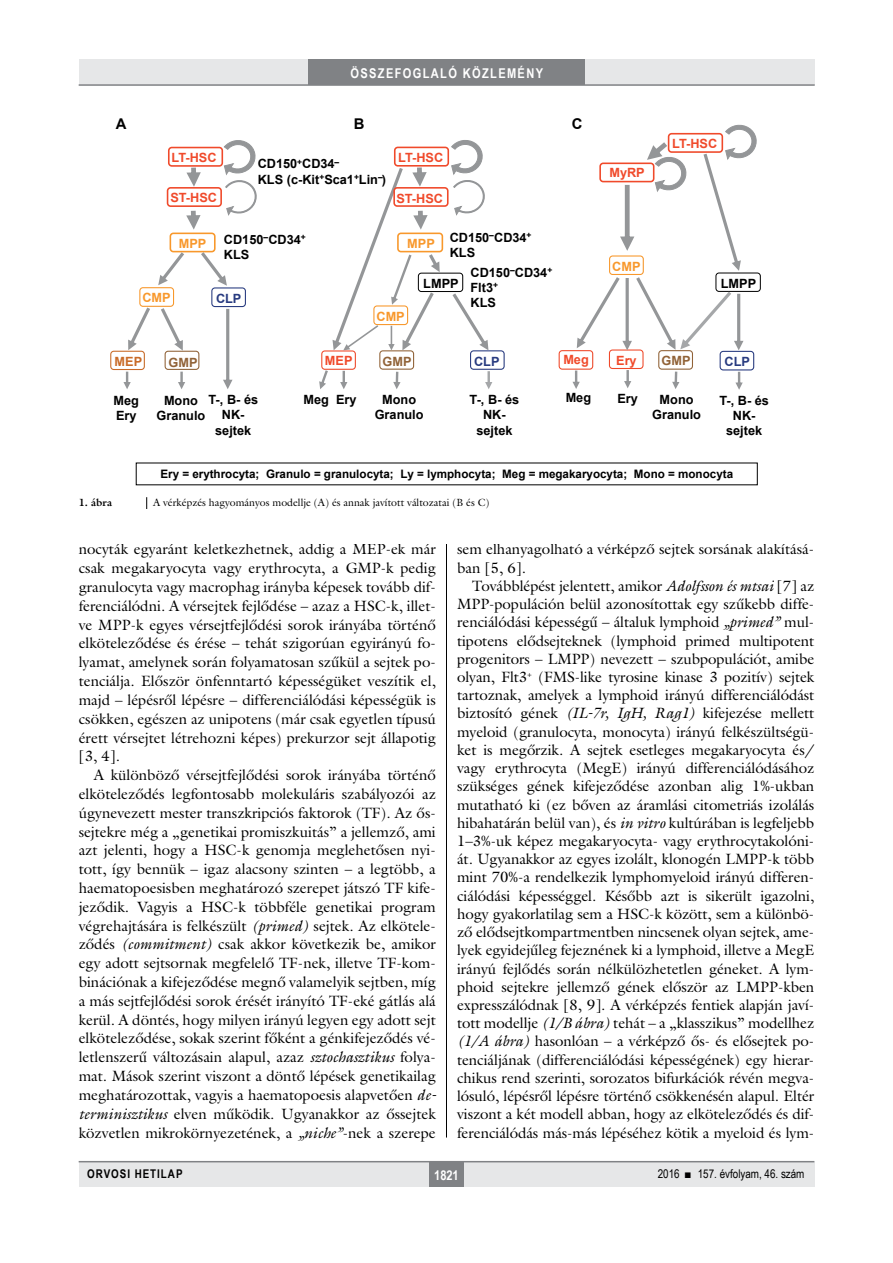
<style>
.page{position:relative;width:893px;height:1263px;background:#fff}
.page>*{position:absolute;margin:0;border:0;box-sizing:border-box;transform-origin:0 0}
.Body_Text{font:15px/18.1px "Galliard Reg";letter-spacing:-.005em;color:#000}
.Body_tompa{font:15px/18.8px "Galliard Reg";color:#000;text-align:justify}
.t1{font:700 14.85px "Arial";color:#000}
.rovatcim_jo{font:700 13.5px "Arial Narrow";letter-spacing:.1em;color:#fff}
.oldalszam{font:700 13.5px "Arial Narrow";color:#fff}
.t2{font:700 12.75px/15.3px "Arial";color:#000;text-align:center}
.t3{font:700 12.75px "Arial";color:#f04a2b}
.t4{font:700 12.75px "Arial";color:#f8982c}
.t5{font:700 12.75px "Arial";color:#283b80}
.t6{font:700 12.75px "Arial";color:#916338}
.t7{font:700 12.75px "Arial";color:#c96b28}
.pagina{font:12px "Arial Narrow";color:#000}
.pagina-2{font:700 12px "Arial Narrow";letter-spacing:.08em;color:#000}
.t8{font:700 11.7px "Arial";color:#000}
.kepalairas2{font:10.5px "Galliard Reg";color:#000}
.kepalairas1{font:700 10.5px "Galliard Reg";color:#000}
.s1{font-style:italic}
</style>
<div class="page">
<div style="left:79px;top:1161px;width:735px;height:25px;background:#e6e7e8"></div>
<div style="left:429px;top:1161px;width:34px;height:25px;background:#808285"></div>
<hr style="left:79px;top:1161px;width:735px;height:1px;background:#808285">
<div style="left:79px;top:60px;width:735px;height:25px;background:#e6e7e8"></div>
<div style="left:308px;top:60px;width:277px;height:25px;background:#808285"></div>
<hr style="left:79px;top:84px;width:736px;height:2px;background:#808285">
<hr style="left:446px;top:111px;width:1px;height:1026px;background:#000">
<div style="left:79px;top:497px;width:735px;height:47px;background:#fff"></div>
<svg style="left:146px;top:497px;width:1px;height:12px"></svg>
<div style="left:110px;top:351px;width:35px;height:19px;border:1px solid #c96b28;border-radius:3px"></div>
<div style="left:470px;top:350px;width:35px;height:20px;border:1px solid #283b80;border-radius:3px"></div>
<div style="left:715px;top:273px;width:46px;height:19px;border:1px solid #000;border-radius:3px"></div>
<div style="left:559px;top:350px;width:34px;height:20px;border:1px solid #f04a2b;border-radius:3px"></div>
<svg style="left:561px;top:124px;width:199px;height:266px"></svg>
<svg style="left:112px;top:140px;width:145px;height:249px"></svg>
<svg style="left:319px;top:138px;width:185px;height:251px"></svg>
<p class="rovatcim_jo" style="left:350px;top:63px;width:194px">ÖSSZEFOGLALÓ KÖZLEMÉNY</p>
<p class="t1" style="left:116px;top:114px;width:12px">A</p>
<p class="t1" style="left:354px;top:114px;width:12px">B</p>
<p class="t1" style="left:572px;top:114px;width:12px">C</p>
<p class="t3" style="left:172px;top:149px;width:46px">LT-HSC</p>
<p class="t3" style="left:170px;top:189px;width:48px">ST-HSC</p>
<p class="t4" style="left:179px;top:235px;width:29px">MPP</p>
<p class="t2" style="left:258px;top:157px;width:130px;text-align:left">CD150<sup>+</sup>CD34<sup>–<br></sup>KLS (c-Kit<sup>+</sup>Sca1<sup>+</sup>Lin<sup>–</sup>)</p>
<p class="t3" style="left:398px;top:149px;width:47px">LT-HSC</p>
<p class="t3" style="left:396px;top:190px;width:48px">ST-HSC</p>
<p class="t2" style="left:224px;top:232px;width:83px;text-align:left">CD150<sup>–</sup>CD34<sup>+<br></sup>KLS</p>
<p class="t2" style="left:450px;top:230px;width:83px;text-align:left">CD150<sup>–</sup>CD34<sup>+<br></sup>KLS</p>
<p class="t4" style="left:407px;top:235px;width:29px">MPP</p>
<p class="t4" style="left:142px;top:289px;width:30px">CMP</p>
<p class="t5" style="left:216px;top:290px;width:27px">CLP</p>
<p class="t4" style="left:376px;top:308px;width:30px">CMP</p>
<p class="t2" style="left:423px;top:277px;width:37px">LMPP</p>
<p class="t2" style="left:470px;top:265px;width:83px;text-align:left">CD150<sup>–</sup>CD34<sup>+<br></sup>Flt3<sup>+<br></sup>KLS</p>
<p class="t3" style="left:609px;top:164px;width:37px">MyRP</p>
<p class="t4" style="left:612px;top:258px;width:30px">CMP</p>
<p class="t3" style="left:672px;top:135px;width:46px">LT-HSC</p>
<p class="t2" style="left:721px;top:276px;width:37px">LMPP</p>
<p class="t7" style="left:115px;top:353px;width:29px">MEP</p>
<p class="t6" style="left:169px;top:354px;width:31px">GMP</p>
<p class="t2" style="left:114px;top:393px;width:27px;text-align:left">Meg<br>Ery</p>
<p class="t2" style="left:208px;top:392px;width:51px">T-, B- és<br>NK&shy;sejtek</p>
<p class="t2" style="left:157px;top:393px;width:50px">Mono<br>Granulo</p>
<p class="t3" style="left:325px;top:352px;width:29px">MEP</p>
<p class="t6" style="left:383px;top:353px;width:31px">GMP</p>
<p class="t5" style="left:474px;top:353px;width:27px">CLP</p>
<p class="t2" style="left:303px;top:392px;width:55px">Meg Ery</p>
<p class="t2" style="left:375px;top:392px;width:50px">Mono<br>Granulo</p>
<p class="t2" style="left:470px;top:392px;width:51px">T-, B- és<br>NK&shy;sejtek</p>
<p class="t3" style="left:563px;top:351px;width:27px">Meg</p>
<p class="t6" style="left:662px;top:352px;width:31px">GMP</p>
<p class="t2" style="left:566px;top:390px;width:27px">Meg</p>
<p class="t3" style="left:616px;top:352px;width:22px">Ery</p>
<p class="t2" style="left:617px;top:392px;width:22px">Ery</p>
<p class="t2" style="left:652px;top:392px;width:50px">Mono<br>Granulo</p>
<p class="t5" style="left:724px;top:353px;width:27px">CLP</p>
<p class="t2" style="left:719px;top:393px;width:51px">T-, B- és<br>NK&shy;sejtek</p>
<p class="t8" style="left:160px;top:466px;width:574px">Ery = erythrocyta; Granulo = granulocyta; Ly = lymphocyta; Meg = megakaryocyta; Mono = monocyta</p>
<p class="kepalairas1" style="left:79px;top:495px;width:35px">1. ábra</p>
<p class="kepalairas2" style="left:153px;top:495px;width:338px">A vérképzés hagyományos modellje (A) és annak javított változatai (B és C)</p>
<p class="Body_tompa" style="left:79px;top:540px;width:359px">nocyták egyaránt keletkezhetnek, addig a MEP-ek már csak megakaryocyta vagy erythrocyta, a GMP-k pedig granulocyta vagy macrophag irányba képesek tovább dif&shy;ferenciálódni. A vérsejtek fejlődése – azaz a HSC-k, illet&shy;ve MPP-k egyes vérsejtfejlődési sorok irányába történő elköteleződése és érése – tehát szigorúan egyirányú fo&shy;lyamat, amelynek során folyamatosan szűkül a sejtek po&shy;tenciálja. Először önfenntartó képességüket veszítik el, majd – lépésről lépésre – differenciálódási képességük is csökken, egészen az unipotens (már csak egyetlen típusú érett vérsejtet létrehozni képes) prekurzor sejt állapotig [3, 4].</p>
<p class="Body_Text" style="left:79px;top:765px;width:359px;line-height:18.8px;text-align:justify;text-indent:15px">A különböző vérsejtfejlődési sorok irányába történő elköteleződés legfontosabb molekuláris szabályozói az úgynevezett mester transzkripciós faktorok (TF). Az ős&shy;sejtekre még a „genetikai promiszkuitás” a jellemző, ami azt jelenti, hogy a HSC-k genomja meglehetősen nyi&shy;tott, így bennük – igaz alacsony szinten – a legtöbb, a haematopoesisben meghatározó szerepet játszó TF kife&shy;jeződik. Vagyis a HSC-k többféle genetikai program végrehajtására is felkészült <span class="s1">(primed)</span> sejtek. Az elkötele&shy;ződés <span class="s1">(commitment)</span> csak akkor következik be, amikor egy adott sejtsornak megfelelő TF-nek, illetve TF-kom&shy;binációnak a kifejeződése megnő valamelyik sejtben, míg a más sejtfejlődési sorok érését irányító TF-eké gátlás alá kerül. A döntés, hogy milyen irányú legyen egy adott sejt elköteleződése, sokak szerint főként a génkifejeződés vé&shy;letlenszerű változásain alapul, azaz <span class="s1">sztochasztikus</span> folya&shy;mat. Mások szerint viszont a döntő lépések genetikailag meghatározottak, vagyis a haematopoesis alapvetően <span class="s1">de&shy;terminisztikus</span> elven működik. Ugyanakkor az őssejtek közvetlen mikrokörnyezetének, a <span class="s1">„niche”</span>-nek a szerepe</p>
<p class="Body_Text" style="left:457px;top:540px;width:359px">sem elhanyagolható a vérképző sejtek sorsának alakításá&shy;ban [5, 6].</p>
<p class="Body_Text" style="left:457px;top:576px;width:359px;text-indent:15px">Továbblépést jelentett, amikor <span class="s1">Adolfsson és mtsai</span> [7] az MPP-populáción belül azonosítottak egy szűkebb diffe&shy;renciálódási képességű – általuk lymphoid <span class="s1">„primed”</span> mul&shy;tipotens elődsejteknek (lymphoid primed multipotent progenitors – LMPP) nevezett – szubpopulációt, amibe olyan, Flt3<sup>+</sup> (FMS-like tyrosine kinase 3 pozitív) sejtek tartoznak, amelyek a lymphoid irányú differenciálódást biztosító gének <span class="s1">(IL-7r, IgH, Rag1)</span> kifejezése mellett myeloid (granulocyta, monocyta) irányú felkészültségü&shy;ket is megőrzik. A sejtek esetleges megakaryocyta és/ vagy erythrocyta (MegE) irányú differenciálódásához szükséges gének kifejeződése azonban alig 1%-ukban mutatható ki (ez bőven az áramlási citometriás izolálás hibahatárán belül van), és <span class="s1">in vitro</span> kultúrában is legfeljebb 1–3%-uk képez megakaryocyta- vagy erythrocytakolóni&shy;át. Ugyanakkor az egyes izolált, klonogén LMPP-k több mint 70%-a rendelkezik lymphomyeloid irányú differen&shy;ciálódási képességgel. Később azt is sikerült igazolni, hogy gyakorlatilag sem a HSC-k között, sem a különbö&shy;ző elődsejtkompartmentben nincsenek olyan sejtek, ame&shy;lyek egyidejűleg fejeznének ki a lymphoid, illetve a MegE irányú fejlődés során nélkülözhetetlen géneket. A lym&shy;phoid sejtekre jellemző gének először az LMPP-kben expresszálódnak [8, 9]. A vérképzés fentiek alapján javí&shy;tott modellje <span class="s1">(1/B ábra)</span> tehát – a „klasszikus” modellhez <span class="s1">(1/A ábra)</span> hasonlóan – a vérképző ős- és elősejtek po&shy;tenciáljának (differenciálódási képességének) egy hierar&shy;chikus rend szerinti, sorozatos bifurkációk révén megva&shy;lósuló, lépésről lépésre történő csökkenésén alapul. Eltér viszont a két modell abban, hogy az elköteleződés és dif&shy;ferenciálódás más-más lépéséhez kötik a myeloid és lym-</p>
<p class="pagina-2" style="left:87px;top:1165px;width:97px">ORVOSI HETILAP</p>
<p class="oldalszam" style="left:434px;top:1165px;width:26px">1821</p>
<p class="pagina" style="left:658px;top:1165px;width:148px">2016 ■ 157. évfolyam, 46. szám</p>
</div>
